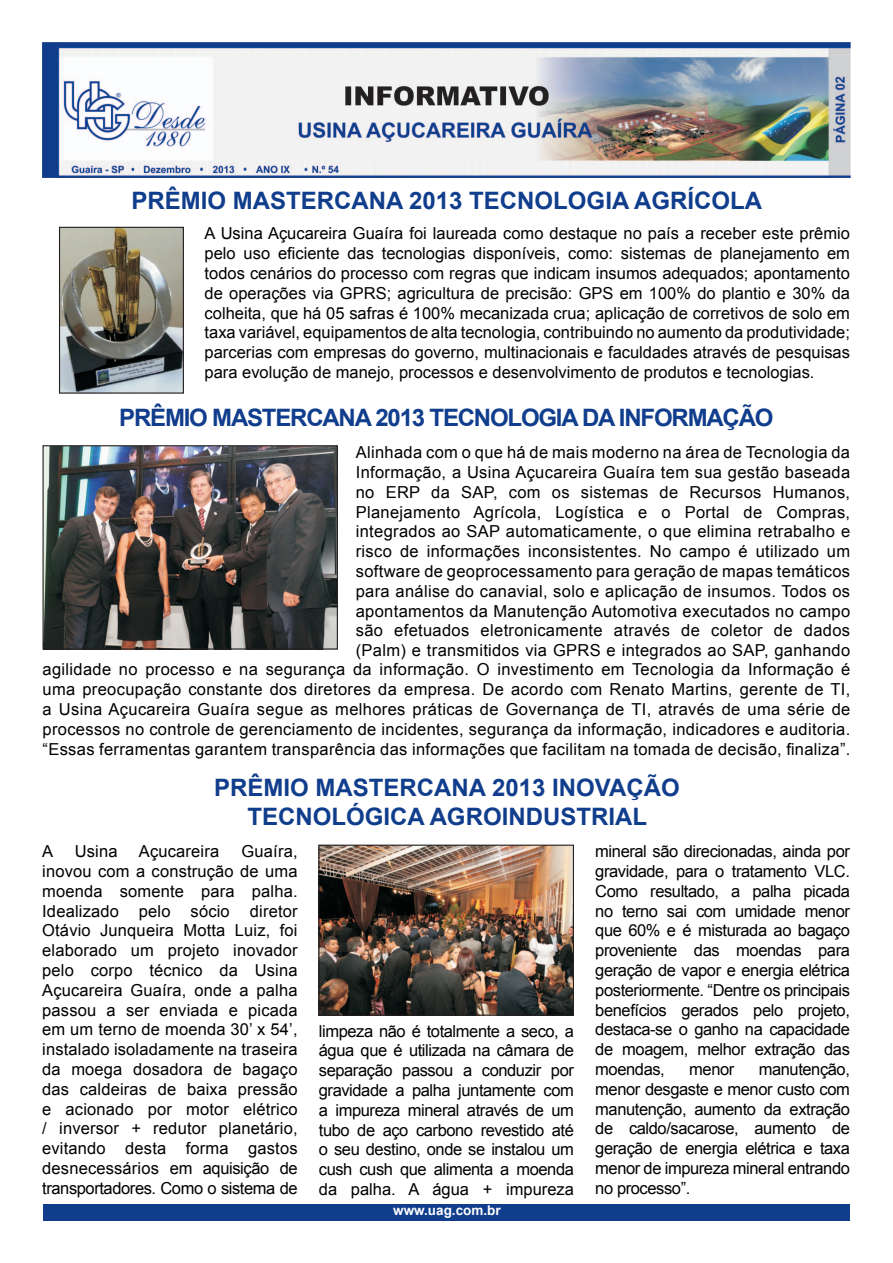
<style>
.page{position:relative;width:893px;height:1263px;background:#fff}
.page>*{position:absolute;margin:0;border:0;box-sizing:border-box;transform-origin:0 0}
.t1{font:700 24px/28.8px "Arial";color:#103d8c;text-align:center}
.t2{font:700 24px "Arial";letter-spacing:-.05em;color:#103d8c}
.t3{font:16.5px/19.8px "Arial";letter-spacing:.02em;color:#000;text-align:justify}
.t4{font:700 13.5px "Arial";color:#fff}
</style>
<div class="page">
<div style="left:43px;top:1204px;width:807px;height:16px;background:#103d8c"></div>
<img style="left:45px;top:447px;width:291px;height:200px">
<div style="left:43px;top:445px;width:295px;height:204px;border:1px solid #231f20"></div>
<img style="left:61px;top:229px;width:121px;height:163px">
<div style="left:59px;top:227px;width:125px;height:167px;border:1px solid #231f20"></div>
<img style="left:320px;top:847px;width:252px;height:167px">
<div style="left:318px;top:845px;width:256px;height:171px;border:1px solid #231f20"></div>
<img style="left:43px;top:43px;width:807px;height:135px">
<h1 class="t1" style="left:131px;top:187px;width:632px">PRÊMIO MASTERCANA 2013 TECNOLOGIA AGRÍCOLA</h1>
<p class="t3" style="left:205px;top:224px;width:647px">A Usina Açucareira Guaíra foi laureada como destaque no país a receber este prêmio pelo uso eficiente das tecnologias disponíveis, como: sistemas de planejamento em todos cenários do processo com regras que indicam insumos adequados; apontamento de operações via GPRS; agricultura de precisão: GPS em 100% do plantio e 30% da colheita, que há 05 safras é 100% mecanizada crua; aplicação de corretivos de solo em taxa variável, equipamentos de alta tecnologia, contribuindo no aumento da produtividade; parcerias com empresas do governo, multinacionais e faculdades através de pesquisas para evolução de manejo, processos e desenvolvimento de produtos e tecnologias.</p>
<h1 class="t2" style="left:119px;top:402px;width:656px">PRÊMIO MASTERCANA 2013 TECNOLOGIA DA INFORMAÇÃO</h1>
<p class="t3" style="left:43px;top:443px;width:809px;text-align:right">Alinhada com o que há de mais moderno na área de Tecnologia da<br>Informação, a Usina Açucareira Guaíra tem sua gestão baseada<br>no ERP da SAP, com os sistemas de Recursos Humanos,<br>Planejamento Agrícola, Logística e o Portal de Compras,<br>integrados ao SAP automaticamente, o que elimina retrabalho e<br>risco de informações inconsistentes. No campo é utilizado um<br>software de geoprocessamento para geração de mapas temáticos<br>para análise do canavial, solo e aplicação de insumos. Todos os<br>apontamentos da Manutenção Automotiva executados no campo<br>são efetuados eletronicamente através de coletor de dados<br>(Palm) e transmitidos via GPRS e integrados ao SAP, ganhando<br>agilidade no processo e na segurança da informação. O investimento em Tecnologia da Informação é uma preocupação constante dos diretores da empresa. De acordo com Renato Martins, gerente de TI, a Usina Açucareira Guaíra segue as melhores práticas de Governança de TI, através de uma série de processos no controle de gerenciamento de incidentes, segurança da informação, indicadores e auditoria. “Essas ferramentas garantem transparência das informações que facilitam na tomada de decisão, finaliza”.</p>
<h1 class="t1" style="left:214px;top:774px;width:467px">PRÊMIO MASTERCANA 2013 INOVAÇÃO<br>TECNOLÓGICA AGROINDUSTRIAL</h1>
<p class="t3" style="left:42px;top:842px;width:257px;text-indent:199px">Guaíra, inovou com a construção de uma moenda somente para palha.<br>Idealizado pelo sócio diretor Otávio Junqueira Motta Luiz, foi elaborado um projeto inovador pelo corpo técnico da Usina Açucareira Guaíra, onde a palha passou a ser enviada e picada em um terno de moenda 30’ x 54’, instalado isoladamente na traseira da moega dosadora de bagaço das caldeiras de baixa pressão e acionado por motor elétrico / inversor + redutor planetário, evitando desta forma gastos desnecessários em aquisição de transportadores. Como o sistema de</p>
<p class="t3" style="left:42px;top:842px;width:13px">A</p>
<p class="t3" style="left:75px;top:842px;width:44px">Usina</p>
<p class="t3" style="left:139px;top:842px;width:82px">Açucareira</p>
<p class="t3" style="left:319px;top:1021px;width:257px">limpeza não é totalmente a seco, a água que é utilizada na câmara de separação passou a conduzir por gravidade a palha juntamente com a impureza mineral através de um tubo de aço carbono revestido até o seu destino, onde se instalou um cush cush que alimenta a moenda da palha. A água + impureza</p>
<p class="t4" style="left:393px;top:1202px;width:109px">www.uag.com.br</p>
<p class="t3" style="left:595px;top:842px;width:256px">mineral são direcionadas, ainda por gravidade, para o tratamento VLC.<br>Como resultado, a palha picada no terno sai com umidade menor que 60% e é misturada ao bagaço proveniente das moendas para geração de vapor e energia elétrica posteriormente. “Dentre os principais benefícios gerados pelo projeto, destaca-se o ganho na capacidade de moagem, melhor extração das moendas,</p>
<p class="t3" style="left:595px;top:1059px;width:256px;text-indent:163px">manutenção, menor desgaste e menor custo com manutenção, aumento da extração de caldo/sacarose, aumento de geração de energia elétrica e taxa menor de impureza mineral entrando no processo”.</p>
<p class="t3" style="left:689px;top:1059px;width:47px">menor</p>
</div>
